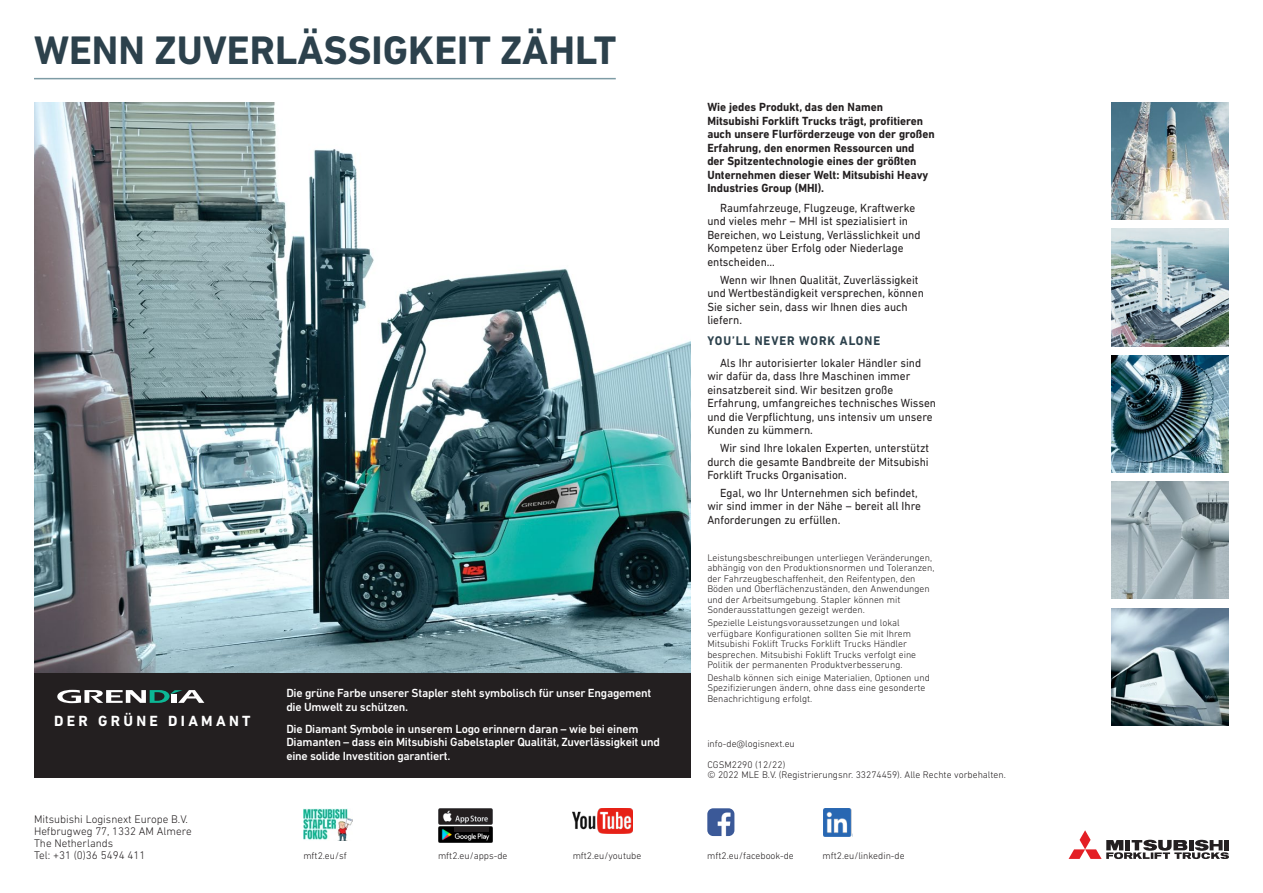
<style>
.page{position:relative;width:1263px;height:893px;background:#fff}
.page>*{position:absolute;margin:0;border:0;box-sizing:border-box;transform-origin:0 0}
.t1{font:700 40.5px "DIN Next LT Pro";color:#2c414c}
.Back_Family_Logo_Strapline_-_N{font:700 15px "DIN Next LT Pro";letter-spacing:.22em;color:#fff}
.Back_Body_SUBHEAD_N{font:700 12.75px "DIN Next LT Pro";letter-spacing:.075em;color:#2c414c;scale:.95 1}
.FAB_Body_regular_TIGHT_N{font:12px/13.5px "DIN Next LT Pro";color:#231f20;scale:.95 1}
.Back_Reverse_-_N{font:500 12px/13.5px "DIN Next LT Pro";letter-spacing:-.02em;color:#fff}
.FAB_Body_LEAD_TIGHT_-_N{font:700 12px/13.5px "DIN Next LT Pro";color:#231f20;scale:.95 1}
.t2{font:300 11.25px/12px "DIN Next LT Pro";color:#231f20}
.BODY_Smallprint_Norm{font:300 9.75px/10.5px "DIN Next LT Pro";color:#231f20}
.Mediaref_Smallprint_backpage{font:300 9.75px/10.5px "DIN Next LT Pro";color:#231f20}
</style>
<div class="page">
<svg style="left:1068px;top:830px;width:161px;height:29px"></svg>
<img style="left:34px;top:102px;width:656px;height:572px">
<div style="left:34px;top:674px;width:656px;height:104px;background:#231f20"></div>
<svg style="left:57px;top:690px;width:147px;height:13px"></svg>
<img style="left:1111px;top:102px;width:118px;height:118px">
<img style="left:1112px;top:482px;width:117px;height:117px">
<img style="left:1111px;top:355px;width:118px;height:118px">
<img style="left:1112px;top:608px;width:117px;height:117px">
<img style="left:1111px;top:229px;width:118px;height:117px">
<img style="left:438px;top:808px;width:54px;height:16px">
<div style="left:455px;top:810px;width:34px;height:5px;background:#231f20"></div>
<img style="left:438px;top:826px;width:54px;height:16px">
<hr style="left:454px;top:828px;width:34px;height:4px;background:#231f20">
<img style="left:573px;top:808px;width:60px;height:26px">
<img style="left:707px;top:808px;width:27px;height:28px">
<hr style="left:34px;top:78px;width:582px;height:1px;background:#7e9ca5">
<img style="left:303px;top:808px;width:49px;height:33px">
<img style="left:823px;top:808px;width:29px;height:28px">
<p class="t1" style="left:34px;top:27px;width:584px">WENN ZUVERLÄSSIGKEIT ZÄHLT</p>
<p class="Back_Family_Logo_Strapline_-_N" style="left:54px;top:712px;width:198px">DER GRÜNE DIAMANT</p>
<p class="Back_Reverse_-_N" style="left:286px;top:686px;width:367px">Die grüne Farbe unserer Stapler steht symbolisch für unser Engagement die Umwelt zu schützen.</p>
<p class="Back_Reverse_-_N" style="left:286px;top:722px;width:375px">Die Diamant Symbole in unserem Logo erinnern daran – wie bei einem<br>Diamanten – dass ein Mitsubishi Gabelstapler Qualität, Zuverlässigkeit und eine solide Investition garantiert.</p>
<p class="FAB_Body_LEAD_TIGHT_-_N" style="left:707px;top:100px;width:241px">Wie jedes Produkt, das den Namen Mitsubishi Forklift Trucks trägt, profitieren auch unsere Flurförderzeuge von der großen Erfahrung, den enormen Ressourcen und der Spitzentechnologie eines der größten Unternehmen dieser Welt: Mitsubishi Heavy Industries Group (MHI).</p>
<p class="FAB_Body_regular_TIGHT_N" style="left:707px;top:201px;width:226px;text-indent:13px">Raumfahrzeuge, Flugzeuge, Kraftwerke und vieles mehr – MHI ist spezialisiert in Bereichen, wo Leistung, Verlässlichkeit und Kompetenz über Erfolg oder Niederlage entscheiden…</p>
<p class="FAB_Body_regular_TIGHT_N" style="left:707px;top:273px;width:229px;text-indent:13px">Wenn wir Ihnen Qualität, Zuverlässigkeit und Wertbeständigkeit versprechen, können Sie sicher sein, dass wir Ihnen dies auch liefern.</p>
<p class="Back_Body_SUBHEAD_N" style="left:707px;top:333px;width:183px">YOU’LL NEVER WORK ALONE</p>
<p class="FAB_Body_regular_TIGHT_N" style="left:707px;top:356px;width:242px;text-indent:13px">Als Ihr autorisierter lokaler Händler sind wir dafür da, dass Ihre Maschinen immer einsatzbereit sind. Wir besitzen große Erfahrung, umfangreiches technisches Wissen und die Verpflichtung, uns intensiv um unsere Kunden zu kümmern.</p>
<p class="FAB_Body_regular_TIGHT_N" style="left:707px;top:441px;width:235px;text-align:justify;text-indent:13px">Wir sind Ihre lokalen Experten, unterstützt durch die gesamte Bandbreite der Mitsubishi Forklift Trucks Organisation.</p>
<p class="FAB_Body_regular_TIGHT_N" style="left:707px;top:486px;width:226px;text-indent:13px">Egal, wo Ihr Unternehmen sich befindet, wir sind immer in der Nähe – bereit all Ihre<br>Anforderungen zu erfüllen.</p>
<p class="BODY_Smallprint_Norm" style="left:707px;top:552px;width:229px">Leistungsbeschreibungen unterliegen Veränderungen, abhängig von den Produktionsnormen und Toleranzen, der Fahrzeugbeschaffenheit, den Reifentypen, den Böden und Oberflächenzuständen, den Anwendungen und der Arbeitsumgebung. Stapler können mit Sonderausstattungen gezeigt werden.</p>
<p class="BODY_Smallprint_Norm" style="left:707px;top:617px;width:210px">Spezielle Leistungsvoraussetzungen und lokal verfügbare Konfigurationen sollten Sie mit Ihrem Mitsubishi Foklift Trucks Forklift Trucks Händler besprechen. Mitsubishi Foklift Trucks verfolgt eine Politik der permanenten Produktverbesserung.</p>
<p class="BODY_Smallprint_Norm" style="left:707px;top:672px;width:224px">Deshalb können sich einige Materialien, Optionen und<br>Spezifizierungen ändern, ohne dass eine gesonderte<br>Benachrichtigung erfolgt.</p>
<p class="Mediaref_Smallprint_backpage" style="left:707px;top:738px;width:89px">info-de@logisnext.eu</p>
<p class="Mediaref_Smallprint_backpage" style="left:707px;top:759px;width:300px">CGSM2290 (12/22)<br>© 2022 MLE B.V. (Registrierungsnr. 33274459). Alle Rechte vorbehalten.</p>
<p class="t2" style="left:34px;top:813px;width:159px">Mitsubishi Logisnext Europe B.V.<br>Hefbrugweg 77, 1332 AM Almere<br>The Netherlands<br>Tel: +31 (0)36 5494 411</p>
<p class="BODY_Smallprint_Norm" style="left:573px;top:850px;width:70px">mft2.eu/youtube</p>
<p class="BODY_Smallprint_Norm" style="left:303px;top:850px;width:45px">mft2.eu/sf</p>
<p class="BODY_Smallprint_Norm" style="left:438px;top:850px;width:71px">mft2.eu/apps-de</p>
<p class="BODY_Smallprint_Norm" style="left:707px;top:850px;width:88px">mft2.eu/facebook-de</p>
<p class="BODY_Smallprint_Norm" style="left:823px;top:850px;width:84px">mft2.eu/linkedin-de</p>
</div>
